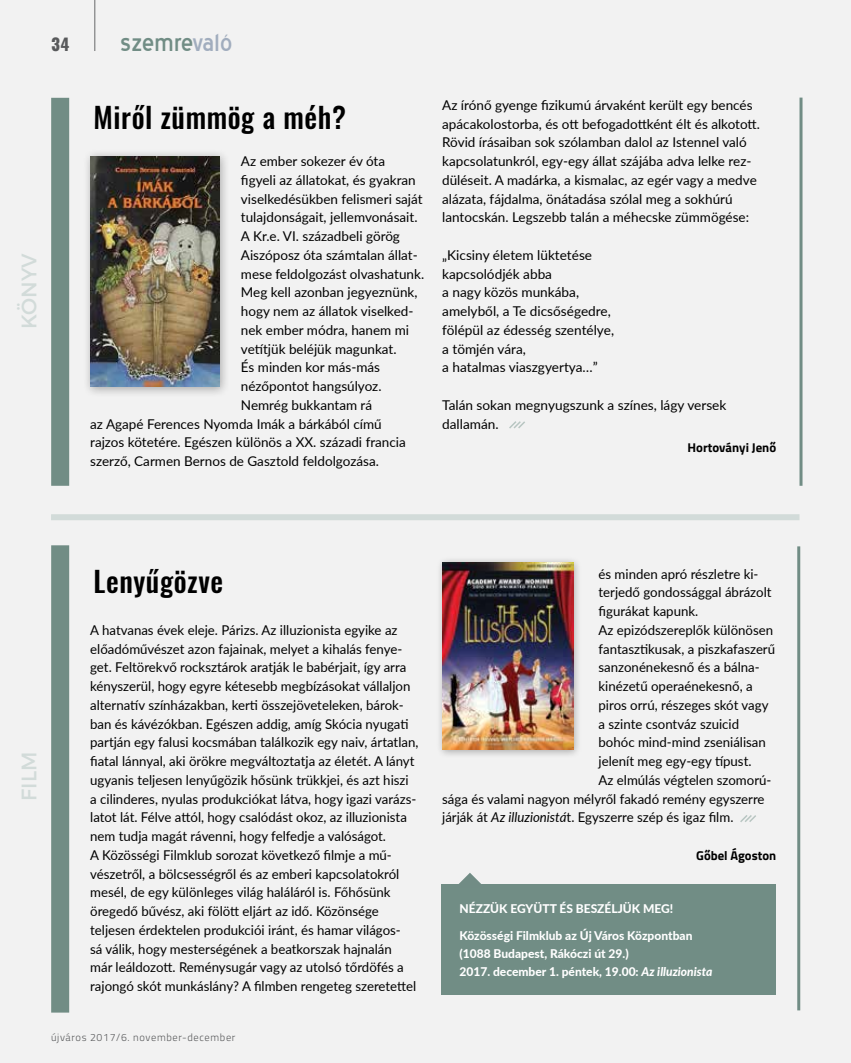
<style>
.page{position:relative;width:851px;height:1063px;background:#fff}
.page>*{position:absolute;margin:0;border:0;box-sizing:border-box;transform-origin:0 0}
.t1{font:30px "Blue Highway";letter-spacing:.01em;color:#718d85}
.Cím_talp_nélküli{font:500 28.5px "Oswald";letter-spacing:.02em;color:#000}
.lead{font:21px "Montserrat";color:#d2dbd9}
.t2{font:800 16.5px "Oswald";color:#58595b}
.Szöveg{font:13.5px/18.8px "Lato";color:#000}
.aláírás{font:700 12.75px "Titillium";color:#000}
.Szöveg-2{font:700 12.75px "Titillium";color:#000}
.Szöveg-3{font:800 12px/18px "Lato";color:#fff}
.t3{font:300 10.5px "Titillium";letter-spacing:.06em;color:#58595b}
.s1{color:#a1adbe}
.s2{font-style:italic}
</style>
<div class="page">
<div style="left:0;top:0;width:850px;height:1063px;background:#f2f2f2"></div>
<svg style="left:740px;top:815px;width:16px;height:7px"></svg>
<svg style="left:509px;top:421px;width:16px;height:8px"></svg>
<hr style="left:94px;top:0;width:1px;height:51px;background:#58595b">
<div style="left:436px;top:556px;width:146px;height:203px;background:#000;opacity:.3"></div>
<img style="left:442px;top:562px;width:131px;height:188px">
<div style="left:83px;top:149px;width:148px;height:249px;background:#000;opacity:.3"></div>
<img style="left:90px;top:157px;width:130px;height:230px">
<div style="left:51px;top:545px;width:18px;height:468px;background:#718d85"></div>
<div style="left:51px;top:98px;width:18px;height:388px;background:#718d85"></div>
<hr style="left:799px;top:98px;width:3px;height:388px;background:#718d85">
<hr style="left:797px;top:546px;width:3px;height:464px;background:#718d85">
<div style="left:51px;top:514px;width:748px;height:6px;background:#d2dbd9"></div>
<div style="left:441px;top:884px;width:334px;height:111px;background:#718d85"></div>
<svg style="left:459px;top:873px;width:22px;height:11px"></svg>
<p class="t2" style="left:51px;top:33px;width:20px">34</p>
<p class="t1" style="left:120px;top:30px;width:113px">szemre<span class="s1">való</span></p>
<p class="lead" style="left:16px;top:329px;width:78px;rotate:-90deg">KÖNYV</p>
<p class="Cím_talp_nélküli" style="left:94px;top:97px;width:254px">Miről zümmög a méh?</p>
<p class="Szöveg" style="left:241px;top:151px;width:185px">Az ember sokezer év óta<br>figyeli az állatokat, és gyakran viselkedésükben felismeri saját tulajdonságait, jellemvonásait.<br>A Kr.e. VI. századbeli görög<br>Aiszóposz óta számtalan állat&shy;mese feldolgozást olvashatunk.<br>Meg kell azonban jegyeznünk, hogy nem az állatok viselked&shy;nek ember módra, hanem mi vetítjük beléjük magunkat.<br>És minden kor más-más nézőpontot hangsúlyoz.</p>
<p class="Szöveg" style="left:90px;top:395px;width:317px;text-indent:151px">Nemrég bukkantam rá<br>az Agapé Ferences Nyomda Imák a bárkából című rajzos kötetére. Egészen különös a XX. századi francia szerző, Carmen Bernos de Gasztold feldolgozása.</p>
<p class="Szöveg" style="left:442px;top:95px;width:319px">Az írónő gyenge fizikumú árvaként került egy bencés apácakolostorba, és ott befogadottként élt és alkotott.<br>Rövid írásaiban sok szólamban dalol az Istennel való kapcsolatunkról, egy-egy állat szájába adva lelke rez&shy;düléseit. A madárka, a kismalac, az egér vagy a medve alázata, fájdalma, önátadása szólal meg a sokhúrú lantocskán. Legszebb talán a méhecske zümmögése:</p>
<p class="Szöveg" style="left:442px;top:245px;width:151px">„Kicsiny életem lüktetése</p>
<p class="Szöveg" style="left:442px;top:264px;width:111px">kapcsolódjék abba</p>
<p class="Szöveg" style="left:442px;top:282px;width:138px">a nagy közös munkába,</p>
<p class="Szöveg" style="left:442px;top:301px;width:170px">amelyből, a Te dicsőségedre,</p>
<p class="Szöveg" style="left:442px;top:320px;width:173px">fölépül az édesség szentélye,</p>
<p class="Szöveg" style="left:442px;top:339px;width:85px">a tömjén vára,</p>
<p class="Szöveg" style="left:442px;top:357px;width:157px">a hatalmas viaszgyertya…”</p>
<p class="Szöveg" style="left:442px;top:395px;width:285px">Talán sokan megnyugszunk a színes, lágy versek dallamán.</p>
<p class="aláírás" style="left:687px;top:438px;width:90px">Hortoványi Jenő</p>
<p class="lead" style="left:16px;top:801px;width:51px;rotate:-90deg">FILM</p>
<p class="Cím_talp_nélküli" style="left:94px;top:562px;width:131px">Lenyűgözve</p>
<p class="Szöveg" style="left:90px;top:620px;width:330px">A hatvanas évek eleje. Párizs. Az illuzionista egyike az előadóművészet azon fajainak, melyet a kihalás fenye&shy;get. Feltörekvő rocksztárok aratják le babérjait, így arra kényszerül, hogy egyre kétesebb megbízásokat vállaljon alternatív színházakban, kerti összejöveteleken, bárok&shy;ban és kávézókban. Egészen addig, amíg Skócia nyugati partján egy falusi kocsmában találkozik egy naiv, ártatlan, fiatal lánnyal, aki örökre megváltoztatja az életét. A lányt ugyanis teljesen lenyűgözik hősünk trükkjei, és azt hiszi a cilinderes, nyulas produkciókat látva, hogy igazi varázs&shy;latot lát. Félve attól, hogy csalódást okoz, az illuzionista nem tudja magát rávenni, hogy felfedje a valóságot.<br>A Közösségi Filmklub sorozat következő filmje a mű&shy;vészetről, a bölcsességről és az emberi kapcsolatokról mesél, de egy különleges világ haláláról is. Főhősünk öregedő bűvész, aki fölött eljárt az idő. Közönsége teljesen érdektelen produkciói iránt, és hamar világos-<br>sá válik, hogy mesterségének a beatkorszak hajnalán<br>már leáldozott. Reménysugár vagy az utolsó tőrdöfés a rajongó skót munkáslány? A filmben rengeteg szeretettel</p>
<p class="t3" style="left:51px;top:1029px;width:186px">újváros 2017/6. november-december</p>
<p class="Szöveg" style="left:598px;top:564px;width:161px">és minden apró részletre ki-</p>
<p class="Szöveg" style="left:598px;top:582px;width:174px">terjedő gondossággal ábrázolt</p>
<p class="Szöveg" style="left:598px;top:601px;width:101px">figurákat kapunk.</p>
<p class="Szöveg" style="left:598px;top:620px;width:176px">Az epizódszereplők különösen</p>
<p class="Szöveg" style="left:598px;top:639px;width:178px">fantasztikusak, a piszkafaszerű</p>
<p class="Szöveg" style="left:598px;top:657px;width:163px">sanzonénekesnő és a bálna-</p>
<p class="Szöveg" style="left:598px;top:676px;width:155px">kinézetű operaénekesnő, a</p>
<p class="Szöveg" style="left:598px;top:695px;width:171px">piros orrú, részeges skót vagy</p>
<p class="Szöveg" style="left:598px;top:714px;width:142px">a szinte csontváz szuicid</p>
<p class="Szöveg" style="left:598px;top:732px;width:169px">bohóc mind-mind zseniálisan</p>
<p class="Szöveg" style="left:598px;top:751px;width:154px">jelenít meg egy-egy típust.</p>
<p class="Szöveg" style="left:598px;top:770px;width:174px">Az elmúlás végtelen szomorú-</p>
<p class="Szöveg" style="left:442px;top:789px;width:324px">sága és valami nagyon mélyről fakadó remény egyszerre</p>
<p class="Szöveg" style="left:442px;top:807px;width:293px">járják át <span class="s2">Az illuzionistá</span>t. Egyszerre szép és igaz film.</p>
<p class="Szöveg-2" style="left:696px;top:846px;width:81px">Gőbel Ágoston</p>
<p class="Szöveg-3" style="left:459px;top:899px;width:215px">NÉZZÜK EGYÜTT ÉS BESZÉLJÜK MEG!</p>
<p class="Szöveg-3" style="left:459px;top:926px;width:234px">Közösségi Filmklub az Új Város Központban (1088 Budapest, Rákóczi út 29.)</p>
<p class="Szöveg-3" style="left:459px;top:962px;width:254px">2017. december 1. péntek, 19.00: <span class="s2">Az illuzionista</span></p>
</div>
